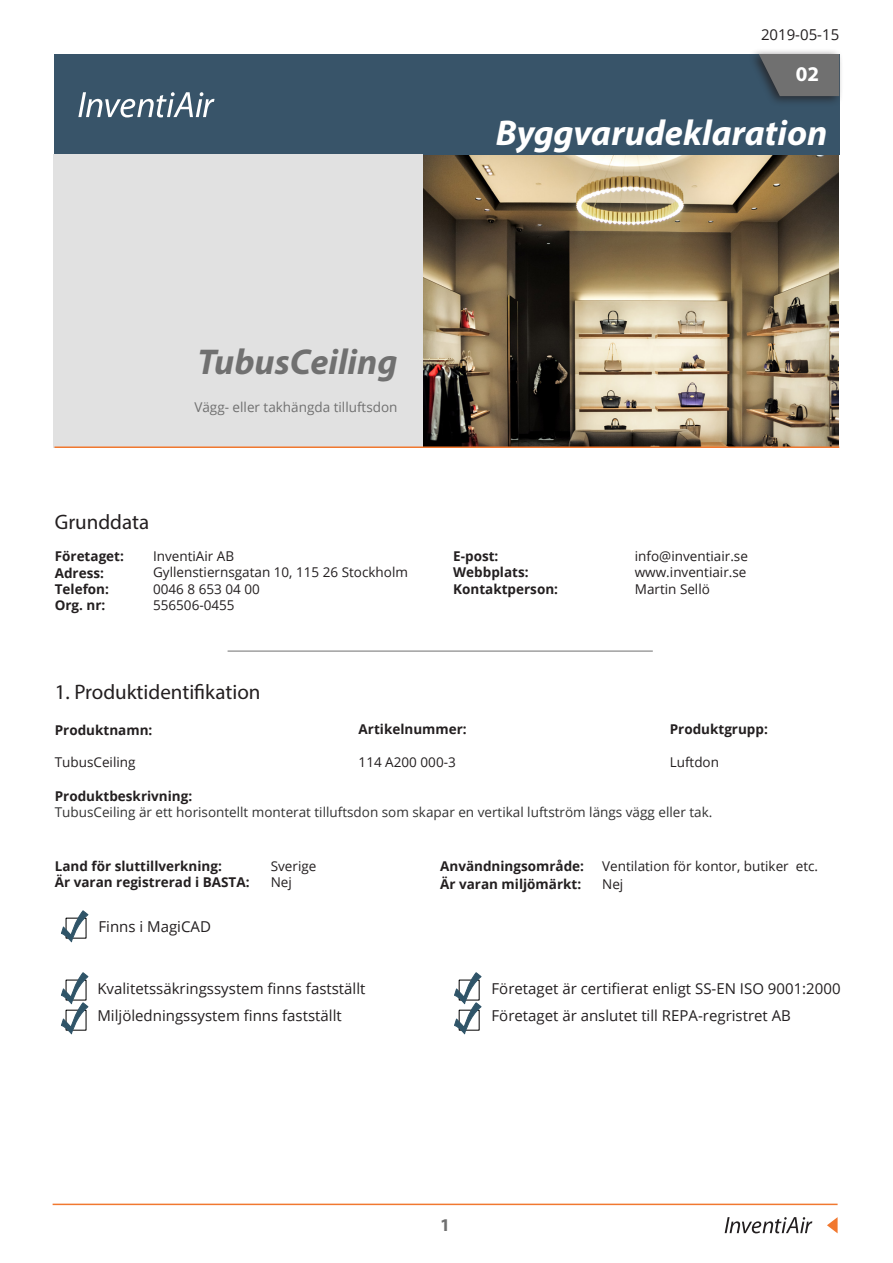
<style>
.page{position:relative;width:893px;height:1263px;background:#fff}
.page>*{position:absolute;margin:0;border:0;box-sizing:border-box;transform-origin:0 0}
.t1{font:italic 700 36px "Myriad Pro";color:#fff}
.t2{font:italic 700 36px "Myriad Pro";color:#707070}
.t3{font:21px "Myriad Pro";color:#231f20}
.t4{font:700 21px "Myriad Pro";color:#fff}
.t5{font:700 18px "Myriad Pro";color:#707070}
.t6{font:15px "Open Sans";color:#231f20}
.t7{font:700 13.5px "Open Sans";color:#231f20}
.t8{font:13.5px "Open Sans";color:#231f20}
.t9{font:13.5px "Open Sans";color:#323232}
.t10{font:13.5px "Open Sans";color:#707070}
</style>
<div class="page">
<img style="left:423px;top:155px;width:416px;height:291px">
<div style="left:54px;top:54px;width:785px;height:101px;background:#385469"></div>
<svg style="left:78px;top:92px;width:137px;height:25px"></svg>
<div style="left:748px;top:48px;width:96px;height:58px;background:#231f20;opacity:.75"></div>
<svg style="left:759px;top:54px;width:80px;height:42px;background:#676a6c"></svg>
<div style="left:54px;top:155px;width:369px;height:293px;background:#e1e1e1"></div>
<hr style="left:54px;top:446px;width:785px;height:2px;background:#f1782f">
<hr style="left:228px;top:651px;width:425px;height:1px;background:#707070">
<svg style="left:725px;top:1217px;width:87px;height:16px"></svg>
<svg style="left:827px;top:1217px;width:11px;height:16px"></svg>
<hr style="left:53px;top:1203px;width:785px;height:2px;background:#f1782f">
<svg style="left:61px;top:910px;width:28px;height:32px"></svg>
<svg style="left:61px;top:972px;width:28px;height:62px"></svg>
<svg style="left:454px;top:972px;width:28px;height:62px"></svg>
<p class="t6" style="left:761px;top:24px;width:80px">2019-05-15</p>
<p class="t4" style="left:796px;top:60px;width:25px">02</p>
<p class="t1" style="left:496px;top:109px;width:333px">Byggvarudeklaration</p>
<p class="t2" style="left:197px;top:339px;width:202px">TubusCeiling</p>
<p class="t10" style="left:194px;top:398px;width:205px">Vägg- eller takhängda tilluftsdon</p>
<p class="t3" style="left:55px;top:509px;width:96px">Grunddata</p>
<p class="t7" style="left:55px;top:547px;width:71px">Företaget:</p>
<p class="t7" style="left:55px;top:563px;width:51px">Adress:</p>
<p class="t7" style="left:55px;top:579px;width:56px">Telefon:</p>
<p class="t7" style="left:55px;top:595px;width:52px">Org. nr:</p>
<p class="t8" style="left:153px;top:547px;width:83px">InventiAir AB</p>
<p class="t8" style="left:153px;top:563px;width:256px">Gyllenstiernsgatan 10, 115 26 Stockholm</p>
<p class="t8" style="left:153px;top:579px;width:108px">0046 8 653 04 00</p>
<p class="t8" style="left:153px;top:596px;width:83px">556506-0455</p>
<p class="t7" style="left:453px;top:547px;width:47px">E-post:</p>
<p class="t7" style="left:453px;top:563px;width:77px">Webbplats:</p>
<p class="t7" style="left:453px;top:579px;width:106px">Kontaktperson:</p>
<p class="t8" style="left:635px;top:547px;width:115px">info@inventiair.se</p>
<p class="t8" style="left:635px;top:563px;width:113px">www.inventiair.se</p>
<p class="t8" style="left:635px;top:579px;width:77px">Martin Sellö</p>
<p class="t3" style="left:55px;top:678px;width:207px">1. Produktidentifikation</p>
<p class="t7" style="left:55px;top:720px;width:99px">Produktnamn:</p>
<p class="t8" style="left:55px;top:753px;width:82px">TubusCeiling</p>
<p class="t7" style="left:55px;top:787px;width:139px">Produktbeskrivning:</p>
<p class="t9" style="left:55px;top:803px;width:659px">TubusCeiling är ett horisontellt monterat tilluftsdon som skapar en vertikal luftström längs vägg eller tak.</p>
<p class="t7" style="left:359px;top:720px;width:110px">Artikelnummer:</p>
<p class="t8" style="left:359px;top:753px;width:99px">114 A200 000-3</p>
<p class="t7" style="left:670px;top:720px;width:100px">Produktgrupp:</p>
<p class="t8" style="left:670px;top:753px;width:51px">Luftdon</p>
<p class="t7" style="left:55px;top:856px;width:169px">Land för sluttillverkning:</p>
<p class="t8" style="left:271px;top:857px;width:47px">Sverige</p>
<p class="t7" style="left:55px;top:873px;width:196px">Är varan registrerad i BASTA:</p>
<p class="t8" style="left:271px;top:873px;width:23px">Nej</p>
<p class="t6" style="left:98px;top:917px;width:114px">Finns i MagiCAD</p>
<p class="t6" style="left:97px;top:979px;width:270px">Kvalitetssäkringssystem finns fastställt</p>
<p class="t6" style="left:97px;top:1006px;width:246px">Miljöledningssystem finns fastställt</p>
<p class="t7" style="left:440px;top:856px;width:145px">Användningsområde:</p>
<p class="t8" style="left:602px;top:857px;width:217px">Ventilation för kontor, butiker etc.</p>
<p class="t7" style="left:440px;top:874px;width:143px">Är varan miljömärkt:</p>
<p class="t8" style="left:602px;top:875px;width:23px">Nej</p>
<p class="t6" style="left:492px;top:979px;width:350px">Företaget är certifierat enligt SS-EN ISO 9001:2000</p>
<p class="t6" style="left:492px;top:1006px;width:301px">Företaget är anslutet till REPA-regristret AB</p>
<p class="t5" style="left:440px;top:1213px;width:11px">1</p>
</div>
